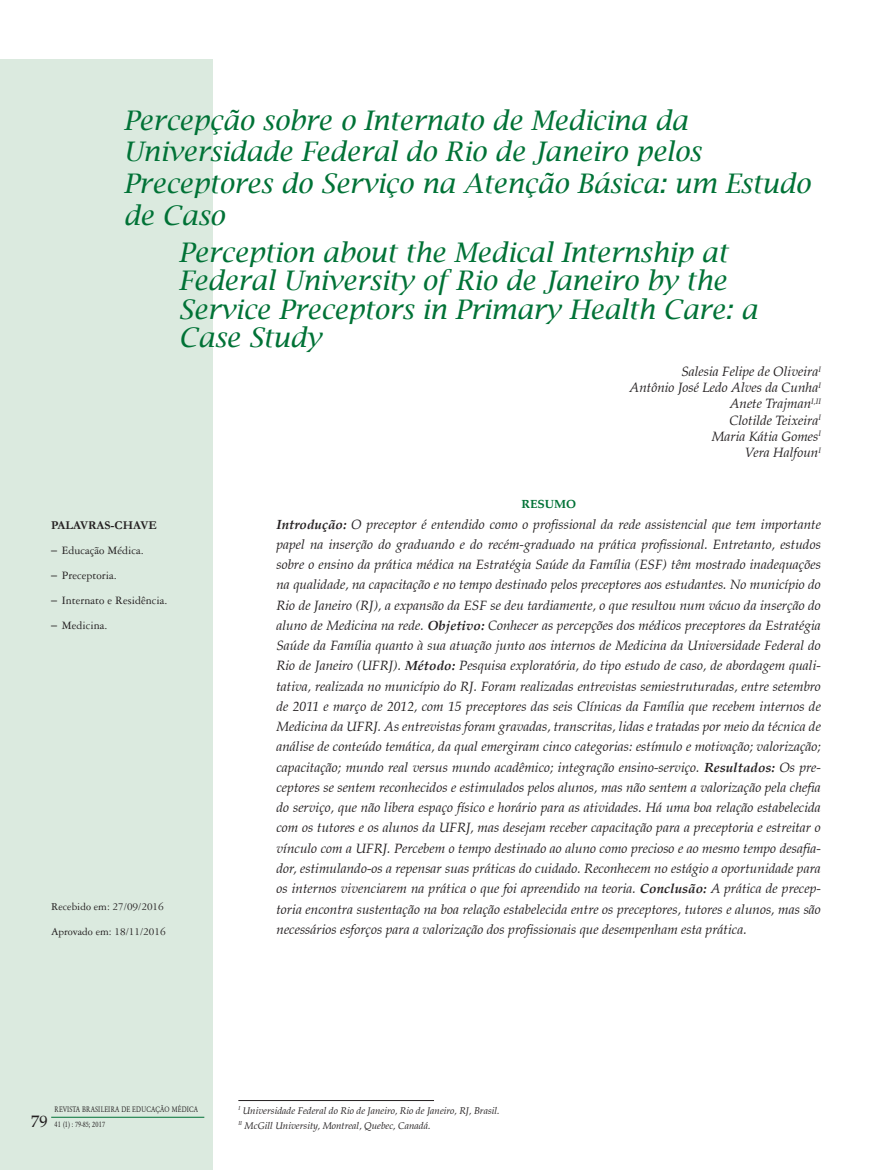
<style>
.page{position:relative;width:872px;height:1170px;background:#fff}
.page>*{position:absolute;margin:0;border:0;box-sizing:border-box;transform-origin:0 0}
.t1{font:italic 27px/31.5px "Lucida Bright";color:#007236}
.t2{font:italic 13.5px/20.2px "Palton";color:#231f20;text-align:right}
.t3{font:12px "Garamond 3 LT Std";color:#231f20}
.t4{font:700 12px "Garamond";color:#231f20}
.t5{font:700 12px "Palton";color:#007236}
.t6{font:11.25px "Garamond 3 LT Std";color:#231f20}
.t7{font:italic 9.75px/15px "Palton";color:#231f20}
.t8{font:8.25px/15px "Garamond";letter-spacing:.03em;color:#231f20;scale:.8 1}
.s1{font-family:"Palton Roman"}
.s2{font-weight:700}
.s3{font-family:"Palton Roman";font-size:16.5px}
</style>
<div class="page">
<div style="left:0;top:60px;width:213px;height:1109px;background:#dbeadf"></div>
<hr style="left:51px;top:1116px;width:153px;height:1px;background:#007236">
<hr style="left:238px;top:1100px;width:196px;height:1px;background:#231f20">
<h1 class="t1" style="left:123px;top:104px;width:689px">Percepção sobre o Internato de Medicina da Universidade Federal do Rio de Janeiro pelos Preceptores do Serviço na Atenção Básica: um Estudo de Caso</h1>
<h1 class="t1" style="left:179px;top:237px;width:580px;line-height:28.5px">Perception about the Medical Internship at Federal University of Rio de Janeiro by the Service Preceptors in Primary Health Care: a Case Study</h1>
<p class="t2" style="left:629px;top:363px;width:193px;line-height:16.2px">Salesia Felipe de Oliveira<sup>I<br></sup>Antônio José Ledo Alves da Cunha<sup>I<br></sup>Anete Trajman<sup>I,II<br></sup>Clotilde Teixeira<sup>I<br></sup>Maria Kátia Gomes<sup>I<br></sup>Vera Halfoun<sup>I</sup></p>
<p class="t4" style="left:51px;top:516px;width:107px">PALAVRAS-CHAVE</p>
<p class="t3" style="left:51px;top:543px;width:94px"><span class="s1">–</span> Educação Médica.</p>
<p class="t3" style="left:51px;top:568px;width:67px"><span class="s1">–</span> Preceptoria.</p>
<p class="t3" style="left:51px;top:593px;width:118px"><span class="s1">–</span> Internato e Residência.</p>
<p class="t3" style="left:51px;top:618px;width:58px"><span class="s1">–</span> Medicina.</p>
<p class="t6" style="left:51px;top:900px;width:114px">Recebido em: 27/09/2016</p>
<p class="t6" style="left:51px;top:925px;width:116px">Aprovado em: 18/11/2016</p>
<p class="t5" style="left:521px;top:497px;width:56px">RESUMO</p>
<p class="t2" style="left:276px;top:514px;width:546px;text-align:justify"><span class="s2">Introdução:</span> O preceptor é entendido como o profissional da rede assistencial que tem importante papel na inserção do graduando e do recém-graduado na prática profissional. Entretanto, estudos sobre o ensino da prática médica na Estratégia Saúde da Família (ESF) têm mostrado inadequações na qualidade, na capacitação e no tempo destinado pelos preceptores aos estudantes. No município do Rio de Janeiro (RJ), a expansão da ESF se deu tardiamente, o que resultou num vácuo da inserção do aluno de Medicina na rede. <span class="s2">Objetivo:</span> Conhecer as percepções dos médicos preceptores da Estratégia Saúde da Família quanto à sua atuação junto aos internos de Medicina da Universidade Federal do Rio de Janeiro (UFRJ). <span class="s2">Método:</span> Pesquisa exploratória, do tipo estudo de caso, de abordagem quali&shy;tativa, realizada no município do RJ. Foram realizadas entrevistas semiestruturadas, entre setembro de 2011 e março de 2012, com 15 preceptores das seis Clínicas da Família que recebem internos de Medicina da UFRJ. As entrevistas foram gravadas, transcritas, lidas e tratadas por meio da técnica de análise de conteúdo temática, da qual emergiram cinco categorias: estímulo e motivação; valorização; capacitação; mundo real versus mundo acadêmico; integração ensino-serviço. <span class="s2">Resultados:</span> Os pre&shy;ceptores se sentem reconhecidos e estimulados pelos alunos, mas não sentem a valorização pela chefia do serviço, que não libera espaço físico e horário para as atividades. Há uma boa relação estabelecida com os tutores e os alunos da UFRJ, mas desejam receber capacitação para a preceptoria e estreitar o vínculo com a UFRJ. Percebem o tempo destinado ao aluno como precioso e ao mesmo tempo desafia&shy;dor, estimulando-os a repensar suas práticas do cuidado. Reconhecem no estágio a oportunidade para os internos vivenciarem na prática o que foi apreendido na teoria. <span class="s2">Conclusão:</span> A prática de precep&shy;toria encontra sustentação na boa relação estabelecida entre os preceptores, tutores e alunos, mas são necessários esforços para a valorização dos profissionais que desempenham esta prática.</p>
<p class="t8" style="left:31px;top:1101px;width:210px;text-indent:24px">REVISTA BRASILEIRA DE EDUCAÇÃO MÉDICA<br><span class="s3">79</span> 41 (1) : 79-85; 2017</p>
<p class="t7" style="left:238px;top:1102px;width:263px"><sup>I</sup> Universidade Federal do Rio de Janeiro, Rio de Janeiro, RJ, Brasil.<br><sup>II</sup> McGill University, Montreal, Quebec, Canadá.</p>
</div>
